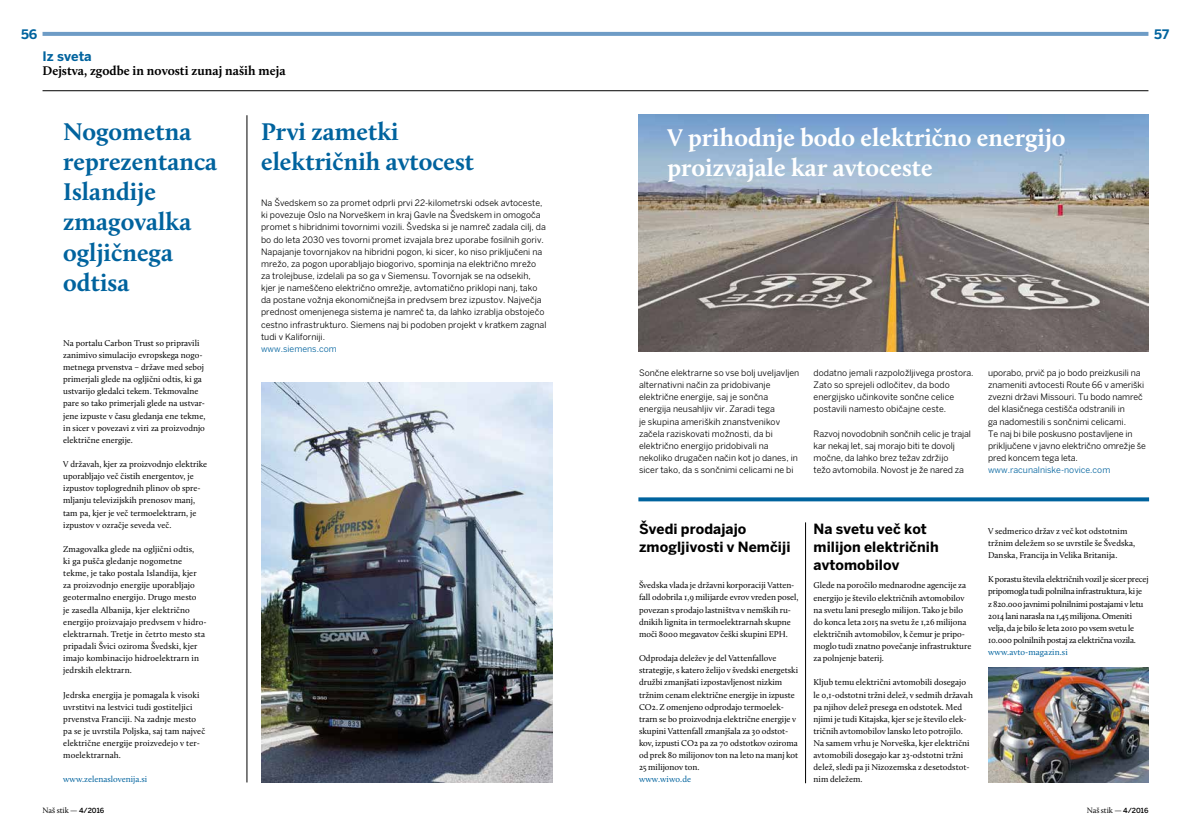
<style>
.page{position:relative;width:1191px;height:837px;background:#fff}
.page>*{position:absolute;margin:0;border:0;box-sizing:border-box;transform-origin:0 0}
.t1{font:700 25px/30.3px "Calluna";color:#00639e}
.t2{font:700 25px/30.3px "Calluna";color:#fff}
.t3{font:700 14px/18.2px "Benton Sans";letter-spacing:.005em;color:#000}
.t4{font:700 13px "Calluna";color:#000}
.t5{font:700 13px "Benton Sans";color:#00639e}
.t6{font:8.8px/12.1px "Calluna";color:#000}
.t7{font:8.8px/12.1px "Benton Sans";color:#000}
.t8{font:8.8px/12.1px "Calluna";letter-spacing:-.02em;color:#000}
.t9{font:8.8px "Calluna";letter-spacing:.005em;color:#00639e}
.t10{font:8.8px "Benton Sans";color:#00639e}
.t11{font:8px "Calluna";color:#000}
.s1{font-family:"Benton Sans";font-weight:500;font-size:7px}
</style>
<div class="page">
<svg style="left:43px;top:32px;width:1105px;height:4px;background:#719ec7"></svg>
<hr style="left:43px;top:90px;width:1105px;height:1px;background:#000">
<img style="left:261px;top:382px;width:292px;height:400px">
<hr style="left:247px;top:115px;width:1px;height:667px;background:#000">
<svg style="left:638px;top:497px;width:511px;height:4px;background:#1871a7"></svg>
<img style="left:988px;top:667px;width:160px;height:115px">
<img style="left:638px;top:115px;width:510px;height:236px">
<hr style="left:805px;top:522px;width:1px;height:260px;background:#000">
<h3 class="t5" style="left:21px;top:27px;width:18px">56</h3>
<h3 class="t5" style="left:1154px;top:27px;width:16px">57</h3>
<h3 class="t5" style="left:43px;top:49px;width:51px">Iz sveta</h3>
<h3 class="t4" style="left:43px;top:63px;width:245px">Dejstva, zgodbe in novosti zunaj naših meja</h3>
<h1 class="t1" style="left:63px;top:115px;width:156px">Nogometna reprezentanca<br>Islandije zmagovalka ogljičnega odtisa</h1>
<p class="t6" style="left:63px;top:336px;width:144px">Na portalu Carbon Trust so pripravili zanimivo simulacijo evropskega nogo&shy;metnega prvenstva – države med seboj primerjali glede na ogljični odtis, ki ga ustvarijo gledalci tekem. Tekmovalne pare so tako primerjali glede na ustvar&shy;jene izpuste v času gledanja ene tekme, in sicer v povezavi z viri za proizvodnjo električne energije.</p>
<p class="t6" style="left:63px;top:458px;width:145px">V državah, kjer za proizvodnjo elektrike uporabljajo več čistih energentov, je izpustov toplogrednih plinov ob spre&shy;mljanju televizijskih prenosov manj, tam pa, kjer je več termoelektrarn, je izpustov v ozračje seveda več.</p>
<p class="t6" style="left:63px;top:542px;width:145px">Zmagovalka glede na ogljični odtis,<br>ki ga pušča gledanje nogometne tekme, je tako postala Islandija, kjer za proizvodnjo energije uporabljajo geotermalno energijo. Drugo mesto<br>je zasedla Albanija, kjer električno energijo proizvajajo predvsem v hidro&shy;elektrarnah. Tretje in četrto mesto sta pripadali Švici oziroma Švedski, kjer imajo kombinacijo hidroelektrarn in jedrskih elektrarn.</p>
<p class="t6" style="left:63px;top:688px;width:143px">Jedrska energija je pomagala k visoki uvrstitvi na lestvici tudi gostiteljici prvenstva Franciji. Na zadnje mesto pa se je uvrstila Poljska, saj tam največ električne energije proizvedejo v ter&shy;moelektrarnah.</p>
<p class="t9" style="left:63px;top:773px;width:86px">www.zelenaslovenija.si</p>
<h1 class="t1" style="left:261px;top:115px;width:215px">Prvi zametki električnih avtocest</h1>
<p class="t7" style="left:261px;top:197px;width:287px">Na Švedskem so za promet odprli prvi 22-kilometrski odsek avtoceste, ki povezuje Oslo na Norveškem in kraj Gavle na Švedskem in omogoča promet s hibridnimi tovornimi vozili. Švedska si je namreč zadala cilj, da bo do leta 2030 ves tovorni promet izvajala brez uporabe fosilnih goriv.<br>Napajanje tovornjakov na hibridni pogon, ki sicer, ko niso priključeni na mrežo, za pogon uporabljajo biogorivo, spominja na električno mrežo za trolejbuse, izdelali pa so ga v Siemensu. Tovornjak se na odsekih, kjer je nameščeno električno omrežje, avtomatično priklopi nanj, tako da postane vožnja ekonomičnejša in predvsem brez izpustov. Največja prednost omenjenega sistema je namreč ta, da lahko izrablja obstoječo cestno infrastrukturo. Siemens naj bi podoben projekt v kratkem zagnal tudi v Kaliforniji.</p>
<p class="t10" style="left:261px;top:343px;width:77px">www.siemens.com</p>
<h1 class="t2" style="left:667px;top:122px;width:399px">V prihodnje bodo električno energijo proizvajale kar avtoceste</h1>
<p class="t7" style="left:639px;top:366px;width:162px">Sončne elektrarne so vse bolj uveljavljen alternativni način za pridobivanje električne energije, saj je sončna energija neusahljiv vir. Zaradi tega<br>je skupina ameriških znanstvenikov začela raziskovati možnosti, da bi električno energijo pridobivali na nekoliko drugačen način kot jo danes, in sicer tako, da s sončnimi celicami ne bi</p>
<p class="t7" style="left:813px;top:366px;width:162px">dodatno jemali razpoložljivega prostora.<br>Zato so sprejeli odločitev, da bodo energijsko učinkovite sončne celice postavili namesto običajne ceste.</p>
<p class="t7" style="left:813px;top:427px;width:159px">Razvoj novodobnih sončnih celic je trajal kar nekaj let, saj morajo biti te dovolj močne, da lahko brez težav zdržijo<br>težo avtomobila. Novost je že nared za</p>
<p class="t7" style="left:988px;top:366px;width:159px">uporabo, prvič pa jo bodo preizkusili na znameniti avtocesti Route 66 v ameriški zvezni državi Missouri. Tu bodo namreč del klasičnega cestišča odstranili in<br>ga nadomestili s sončnimi celicami.<br>Te naj bi bile poskusno postavljene in priključene v javno električno omrežje še pred koncem tega leta.</p>
<p class="t10" style="left:988px;top:464px;width:124px">www.racunalniske-novice.com</p>
<h2 class="t3" style="left:639px;top:519px;width:153px">Švedi prodajajo zmogljivosti v Nemčiji</h2>
<p class="t6" style="left:639px;top:579px;width:161px">Švedska vlada je državni korporaciji Vatten&shy;fall odobrila 1,9 milijarde evrov vreden posel, povezan s prodajo lastništva v nemških ru&shy;dnikih lignita in termoelektrarnah skupne moči 8000 megavatov češki skupini EPH.</p>
<p class="t6" style="left:639px;top:651px;width:161px">Odprodaja deležev je del Vattenfallove strategije, s katero želijo v švedski energetski družbi zmanjšati izpostavljenost nizkim tržnim cenam električne energije in izpuste CO2. Z omenjeno odprodajo termoelek&shy;trarn se bo proizvodnja električne energije v skupini Vattenfall zmanjšala za 30 odstot&shy;kov, izpusti CO2 pa za 70 odstotkov oziroma od prek 80 milijonov ton na leto na manj kot 25 milijonov ton.</p>
<p class="t9" style="left:639px;top:773px;width:54px">www.wiwo.de</p>
<h2 class="t3" style="left:813px;top:519px;width:127px">Na svetu več kot milijon električnih avtomobilov</h2>
<p class="t6" style="left:813px;top:579px;width:159px">Glede na poročilo mednarodne agencije za energijo je število električnih avtomobilov na svetu lani preseglo milijon. Tako je bilo do konca leta 2015 na svetu že 1,26 milijona električnih avtomobilov, k čemur je pripo&shy;moglo tudi znatno povečanje infrastrukture za polnjenje baterij.</p>
<p class="t6" style="left:813px;top:676px;width:161px">Kljub temu električni avtomobili dosegajo le 0,1-odstotni tržni delež, v sedmih državah pa njihov delež presega en odstotek. Med njimi je tudi Kitajska, kjer se je število elek&shy;tričnih avtomobilov lansko leto potrojilo.<br>Na samem vrhu je Norveška, kjer električni avtomobili dosegajo kar 23-odstotni tržni delež, sledi pa ji Nizozemska z desetodstot&shy;nim deležem.</p>
<p class="t6" style="left:988px;top:524px;width:148px">V sedmerico držav z več kot odstotnim tržnim deležem so se uvrstile še Švedska,<br>Danska, Francija in Velika Britanija.</p>
<p class="t8" style="left:988px;top:573px;width:162px">K porastu števila električnih vozil je sicer precej pripomogla tudi polnilna infrastruktura, ki je<br>z 820.000 javnimi polnilnimi postajami v letu 2014 lani narasla na 1,45 milijona. Omeniti velja, da je bilo še leta 2010 po vsem svetu le 10.000 polnilnih postaj za električna vozila.</p>
<p class="t9" style="left:988px;top:646px;width:81px">www.avto-magazin.si</p>
<p class="t11" style="left:43px;top:805px;width:63px">Naš stik — <span class="s1">4/2016</span></p>
<p class="t11" style="left:1086px;top:805px;width:63px">Naš stik — <span class="s1">4/2016</span></p>
</div>
